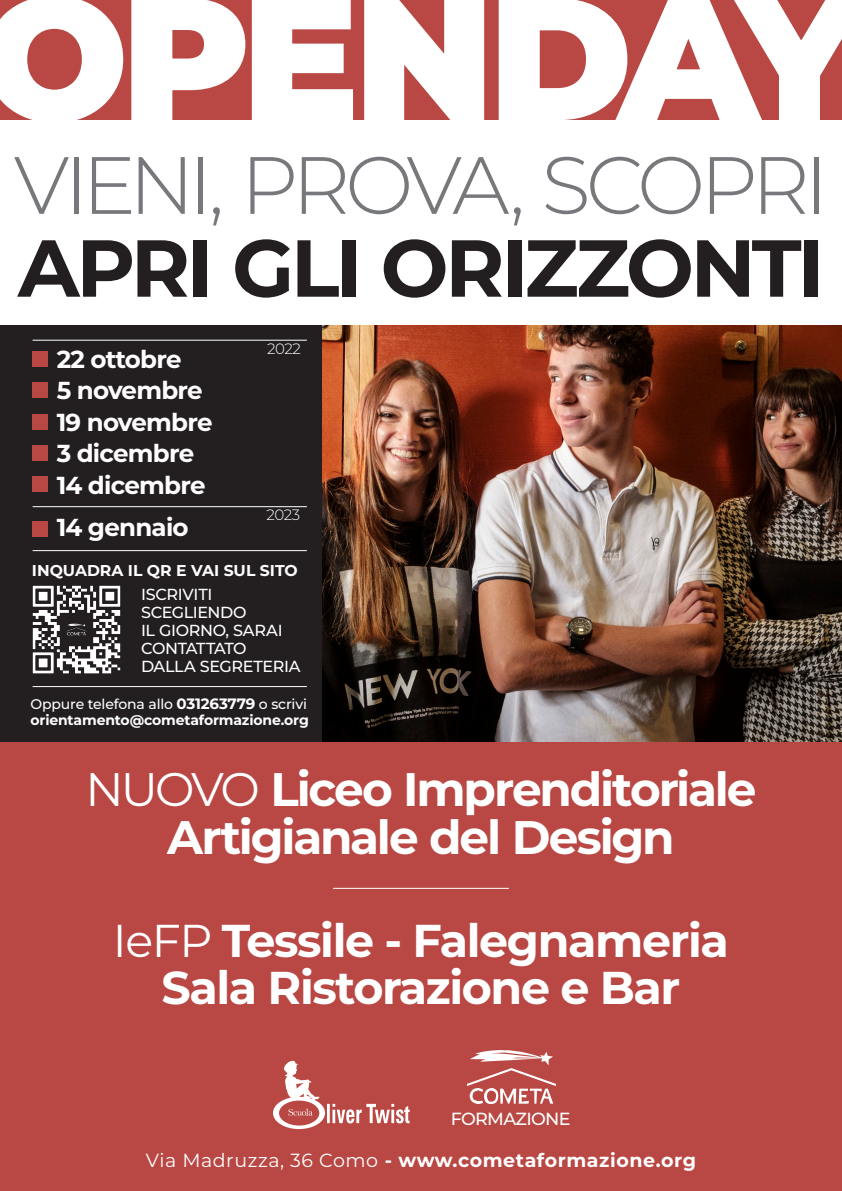
<style>
.page{position:relative;width:842px;height:1191px;background:#fff}
.page>*{position:absolute;margin:0;border:0;box-sizing:border-box;transform-origin:0 0}
.t1{font:900 173.8px "Montserrat";letter-spacing:-.045em;color:#fff}
.t2{font:300 81px "Montserrat";letter-spacing:-.075em;color:#76787b}
.t3{font:700 80.6px "Montserrat";letter-spacing:-.04em;color:#231f20}
.t4{font:700 47px "Montserrat";letter-spacing:-.045em;color:#fff}
.t5{font:700 46px "Montserrat";letter-spacing:-.03em;color:#fff}
.t6{font:700 24.5px "Montserrat";letter-spacing:-.03em;color:#fff}
.t7{font:700 19px "Montserrat";letter-spacing:.03em;color:#fff}
.t8{font:500 17.6px "Montserrat";letter-spacing:-.04em;color:#fff}
.t9{font:500 16px/18px "Montserrat";letter-spacing:-.02em;color:#fff}
.t10{font:700 15.7px "Montserrat";color:#fff}
.t11{font:300 15px "Montserrat";letter-spacing:-.03em;color:#fff}
.t12{font:500 14px "Montserrat";letter-spacing:-.01em;color:#fff}
.t13{font:700 14px "Montserrat";letter-spacing:-.01em;color:#fff}
.s1{font-weight:700;font-size:15px}
.s2{font-weight:400}
</style>
<div class="page">
<div style="left:0;top:741px;width:842px;height:450px;background:#b94743"></div>
<img style="left:322px;top:325px;width:520px;height:416px">
<div style="left:0;top:325px;width:322px;height:416px;background:#231f20"></div>
<div style="left:33px;top:351px;width:15px;height:16px;background:#b94743"></div>
<div style="left:33px;top:382px;width:15px;height:16px;background:#b94743"></div>
<div style="left:33px;top:414px;width:15px;height:15px;background:#b94743"></div>
<div style="left:33px;top:445px;width:15px;height:15px;background:#b94743"></div>
<div style="left:33px;top:476px;width:15px;height:16px;background:#b94743"></div>
<div style="left:33px;top:521px;width:15px;height:15px;background:#b94743"></div>
<hr style="left:33px;top:506px;width:274px;height:1px;background:#fff">
<hr style="left:33px;top:340px;width:274px;height:1px;background:#fff">
<img style="left:32px;top:585px;width:89px;height:89px">
<svg style="left:467px;top:1050px;width:89px;height:54px"></svg>
<svg style="left:273px;top:1060px;width:137px;height:69px"></svg>
<hr style="left:33px;top:550px;width:274px;height:1px;background:#fff">
<hr style="left:33px;top:686px;width:274px;height:1px;background:#fff">
<div style="left:0;top:0;width:842px;height:120px;background:#b94743"></div>
<hr style="left:333px;top:888px;width:176px;height:1px;background:#fff">
<p class="t1" style="left:-19px;top:-57px;width:882px">OPENDAY</p>
<p class="t2" style="left:14px;top:130px;width:816px">VIENI, PROVA, SCOPRI</p>
<p class="t3" style="left:18px;top:214px;width:808px">APRI GLI ORIZZONTI</p>
<p class="t6" style="left:57px;top:343px;width:126px">22 ottobre</p>
<p class="t6" style="left:57px;top:374px;width:147px">5 novembre</p>
<p class="t6" style="left:57px;top:406px;width:157px">19 novembre</p>
<p class="t6" style="left:57px;top:437px;width:139px">3 dicembre</p>
<p class="t6" style="left:57px;top:468px;width:150px">14 dicembre</p>
<p class="t6" style="left:57px;top:511px;width:134px">14 gennaio</p>
<p class="t11" style="left:267px;top:338px;width:35px">2022</p>
<p class="t11" style="left:266px;top:505px;width:35px">2023</p>
<p class="t10" style="left:32px;top:560px;width:267px">INQUADRA IL QR E VAI SUL SITO</p>
<p class="t9" style="left:141px;top:585px;width:107px">ISCRIVITI<br>SCEGLIENDO</p>
<p class="t9" style="left:141px;top:621px;width:143px">IL GIORNO, SARAI<br>CONTATTATO</p>
<p class="t9" style="left:141px;top:657px;width:161px">DALLA SEGRETERIA</p>
<p class="t12" style="left:30px;top:694px;width:278px">Oppure telefona allo <span class="s1">031263779</span> o scrivi</p>
<p class="t13" style="left:30px;top:710px;width:280px">orientamento@cometaformazione.org</p>
<p class="t4" style="left:85px;top:758px;width:673px"><span class="s2">NUOVO</span> Liceo Imprenditoriale</p>
<p class="t4" style="left:167px;top:806px;width:509px">Artigianale del Design</p>
<p class="t5" style="left:113px;top:909px;width:617px"><span class="s2">IeFP</span> Tessile - Falegnameria</p>
<p class="t5" style="left:162px;top:956px;width:520px">Sala Ristorazione e Bar</p>
<p class="t8" style="left:451px;top:1107px;width:121px">FORMAZIONE</p>
<p class="t7" style="left:146px;top:1147px;width:552px"><span class="s2">Via Madruzza, 36 Como</span> - www.cometaformazione.org</p>
</div>
